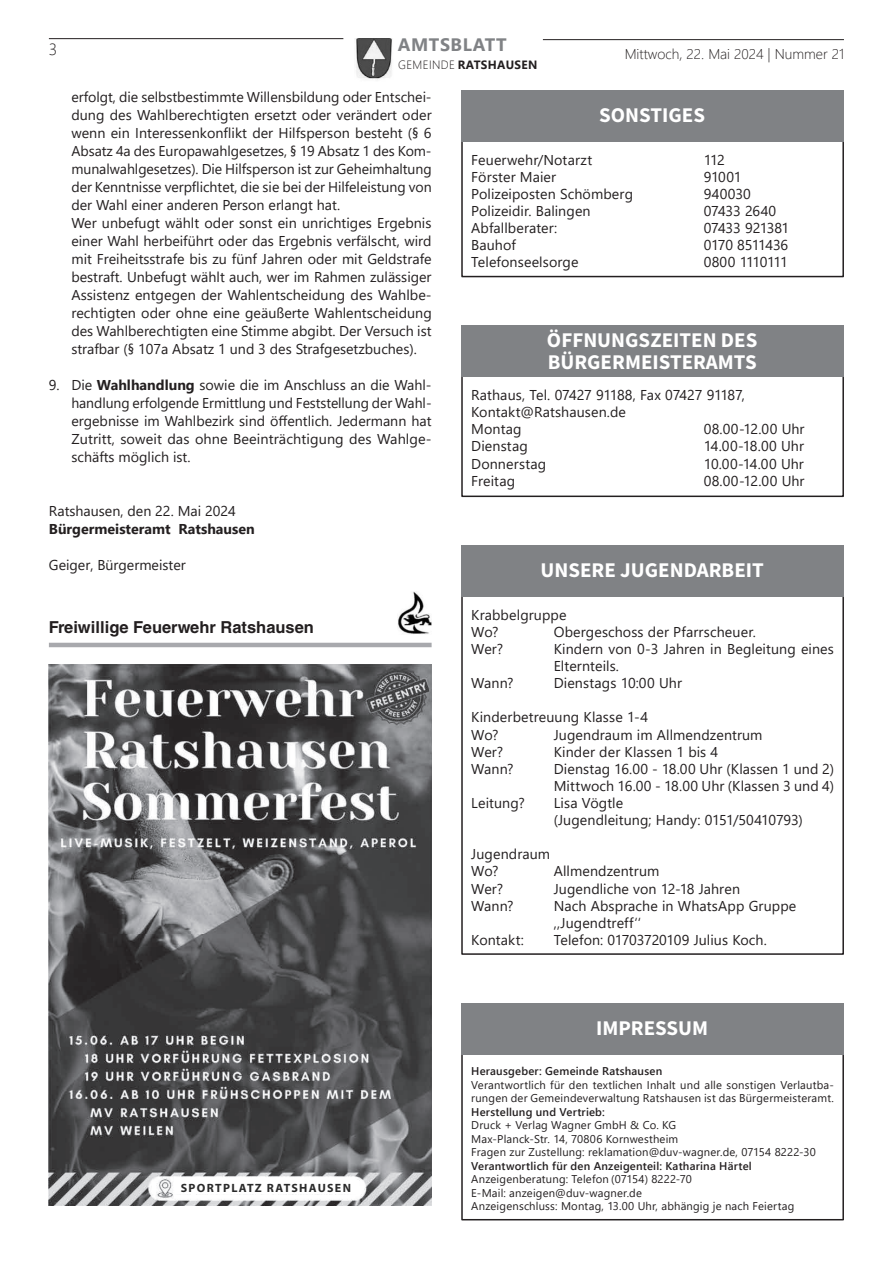
<style>
.page{position:relative;width:893px;height:1263px;background:#fff}
.page>*{position:absolute;margin:0;border:0;box-sizing:border-box;transform-origin:0 0}
.t1{font:21px/22.5px "Source Sans Variable";color:#fff}
.t2{font:700 18px "Segoe UI";letter-spacing:.03em;color:#808285}
.t3{font:700 16.5px "Helvetica LT Std";color:#231f20}
.t4{font:300 16.5px "Segoe UI";color:#231f20}
.t5{font:14.25px/18px "Segoe UI";color:#231f20}
.t6{font:300 14.25px "Segoe UI";color:#231f20}
.t7{font:700 14.25px "Segoe UI";color:#231f20}
.t8{font:14.25px "Segoe UI";letter-spacing:-.025em;color:#231f20}
.t9{font:14.25px "Segoe UI";letter-spacing:-.03em;color:#231f20}
.t10{font:700 12px "Myriad Pro";letter-spacing:.11em;color:#2a2a2a}
.t11{font:700 12px "Segoe UI";letter-spacing:.03em;color:#231f20}
.t12{font:11.25px/13.5px "Segoe UI";letter-spacing:.015em;color:#231f20}
.t13{font:600 11.25px "Segoe UI";letter-spacing:.02em;color:#231f20}
.s1{font-weight:300}
.s2{font-weight:700}
</style>
<div class="page">
<hr style="left:49px;top:38px;width:294px;height:1px;background:#231f20">
<hr style="left:543px;top:39px;width:301px;height:1px;background:#231f20">
<img style="left:355px;top:38px;width:37px;height:42px">
<hr style="left:49px;top:643px;width:383px;height:4px;background:#a8a9ad">
<img style="left:398px;top:591px;width:34px;height:43px">
<img style="left:49px;top:664px;width:383px;height:541px">
<div style="left:175px;top:1180px;width:183px;height:14px;background:#fff"></div>
<div style="left:461px;top:91px;width:383px;height:186px;border:2px solid #231f20"></div>
<div style="left:461px;top:91px;width:383px;height:51px;background:#808285"></div>
<div style="left:461px;top:546px;width:383px;height:409px;border:2px solid #231f20"></div>
<div style="left:461px;top:546px;width:383px;height:51px;background:#808285"></div>
<div style="left:461px;top:326px;width:383px;height:171px;border:2px solid #231f20"></div>
<div style="left:461px;top:326px;width:383px;height:51px;background:#808285"></div>
<div style="left:461px;top:1003px;width:383px;height:217px;border:2px solid #231f20"></div>
<div style="left:461px;top:1003px;width:383px;height:51px;background:#808285"></div>
<p class="t4" style="left:49px;top:34px;width:10px">3</p>
<p class="t2" style="left:398px;top:28px;width:110px">AMTSBLATT</p>
<p class="t11" style="left:398px;top:54px;width:141px"><span class="s1">GEMEINDE</span> RATSHAUSEN</p>
<p class="t6" style="left:625px;top:41px;width:221px">Mittwoch, 22. Mai 2024 | Nummer 21</p>
<p class="t5" style="left:71px;top:86px;width:362px">erfolgt, die selbstbestimmte Willensbildung oder Entschei&shy;dung des Wahlberechtigten ersetzt oder verändert oder wenn ein Interessenkonflikt der Hilfsperson besteht (§ 6<br>Absatz 4a des Europawahlgesetzes, § 19 Absatz 1 des Kom&shy;munalwahlgesetzes). Die Hilfsperson ist zur Geheimhaltung der Kenntnisse verpflichtet, die sie bei der Hilfeleistung von der Wahl einer anderen Person erlangt hat.<br>Wer unbefugt wählt oder sonst ein unrichtiges Ergebnis einer Wahl herbeiführt oder das Ergebnis verfälscht, wird mit Freiheitsstrafe bis zu fünf Jahren oder mit Geldstrafe bestraft. Unbefugt wählt auch, wer im Rahmen zulässiger Assistenz entgegen der Wahlentscheidung des Wahlbe&shy;rechtigten oder ohne eine geäußerte Wahlentscheidung des Wahlberechtigten eine Stimme abgibt. Der Versuch ist strafbar (§ 107a Absatz 1 und 3 des Strafgesetzbuches).</p>
<p class="t5" style="left:71px;top:374px;width:362px;text-align:justify;text-indent:-23px">9. Die <span class="s2">Wahlhandlung</span> sowie die im Anschluss an die Wahl&shy;handlung erfolgende Ermittlung und Feststellung der Wahl&shy;ergebnisse im Wahlbezirk sind öffentlich. Jedermann hat Zutritt, soweit das ohne Beeinträchtigung des Wahlge&shy;schäfts möglich ist.</p>
<p class="t5" style="left:49px;top:500px;width:188px">Ratshausen, den 22. Mai 2024</p>
<p class="t7" style="left:49px;top:515px;width:207px">Bürgermeisteramt Ratshausen</p>
<p class="t5" style="left:49px;top:554px;width:138px">Geiger, Bürgermeister</p>
<p class="t3" style="left:49px;top:617px;width:267px">Freiwillige Feuerwehr Ratshausen</p>
<p class="t10" style="left:181px;top:1180px;width:172px">SPORTPLATZ RATSHAUSEN</p>
<h1 class="t1" style="left:599px;top:104px;width:107px">SONSTIGES</h1>
<p class="t5" style="left:471px;top:149px;width:122px">Feuerwehr/Notarzt</p>
<p class="t5" style="left:704px;top:149px;width:23px">112</p>
<p class="t5" style="left:471px;top:166px;width:86px">Förster Maier</p>
<p class="t5" style="left:704px;top:166px;width:39px">91001</p>
<p class="t5" style="left:471px;top:184px;width:163px">Polizeiposten Schömberg</p>
<p class="t5" style="left:704px;top:184px;width:49px">940030</p>
<p class="t5" style="left:471px;top:201px;width:121px">Polizeidir. Balingen</p>
<p class="t5" style="left:704px;top:201px;width:74px">07433 2640</p>
<p class="t5" style="left:471px;top:218px;width:88px">Abfallberater:</p>
<p class="t5" style="left:704px;top:218px;width:87px">07433 921381</p>
<p class="t5" style="left:471px;top:235px;width:46px">Bauhof</p>
<p class="t8" style="left:704px;top:232px;width:86px">0170 8511436</p>
<p class="t5" style="left:471px;top:252px;width:109px">Telefonseelsorge</p>
<p class="t9" style="left:704px;top:249px;width:85px">0800 1110111</p>
<h1 class="t1" style="left:547px;top:329px;width:212px">ÖFFNUNGSZEITEN DES<br>BÜRGERMEISTERAMTS</h1>
<p class="t5" style="left:471px;top:385px;width:275px;line-height:17.1px">Rathaus, Tel. 07427 91188, Fax 07427 91187,<br>Kontakt@Ratshausen.de<br>Montag</p>
<p class="t5" style="left:704px;top:419px;width:102px">08.00-12.00 Uhr</p>
<p class="t5" style="left:471px;top:436px;width:58px">Dienstag</p>
<p class="t5" style="left:704px;top:436px;width:102px">14.00-18.00 Uhr</p>
<p class="t5" style="left:471px;top:453px;width:77px">Donnerstag</p>
<p class="t5" style="left:704px;top:453px;width:102px">10.00-14.00 Uhr</p>
<p class="t5" style="left:471px;top:470px;width:45px">Freitag</p>
<p class="t5" style="left:704px;top:470px;width:102px">08.00-12.00 Uhr</p>
<h1 class="t1" style="left:540px;top:559px;width:225px">UNSERE JUGENDARBEIT</h1>
<p class="t5" style="left:471px;top:605px;width:97px;line-height:17.1px">Krabbelgruppe<br>Wo?</p>
<p class="t5" style="left:554px;top:622px;width:203px">Obergeschoss der Pfarrscheuer.</p>
<p class="t5" style="left:471px;top:639px;width:33px">Wer?</p>
<p class="t5" style="left:554px;top:639px;width:282px;line-height:17.1px">Kindern von 0-3 Jahren in Begleitung eines<br>Elternteils.</p>
<p class="t5" style="left:471px;top:673px;width:44px">Wann?</p>
<p class="t5" style="left:554px;top:673px;width:130px">Dienstags 10:00 Uhr</p>
<p class="t5" style="left:471px;top:708px;width:178px;line-height:17.1px">Kinderbetreuung Klasse 1-4<br>Wo?</p>
<p class="t5" style="left:554px;top:724px;width:210px">Jugendraum im Allmendzentrum</p>
<p class="t5" style="left:471px;top:741px;width:33px">Wer?</p>
<p class="t5" style="left:554px;top:741px;width:166px">Kinder der Klassen 1 bis 4</p>
<p class="t5" style="left:471px;top:758px;width:44px">Wann?</p>
<p class="t5" style="left:554px;top:759px;width:282px;line-height:17.1px">Dienstag 16.00 - 18.00 Uhr (Klassen 1 und 2)<br>Mittwoch 16.00 - 18.00 Uhr (Klassen 3 und 4)</p>
<p class="t5" style="left:471px;top:793px;width:55px">Leitung?</p>
<p class="t5" style="left:554px;top:793px;width:250px;line-height:17.1px">Lisa Vögtle<br>(Jugendleitung; Handy: 0151/50410793)</p>
<p class="t5" style="left:471px;top:844px;width:80px;line-height:17.1px">Jugendraum<br>Wo?</p>
<p class="t5" style="left:554px;top:861px;width:107px">Allmendzentrum</p>
<p class="t5" style="left:471px;top:878px;width:33px">Wer?</p>
<p class="t5" style="left:554px;top:878px;width:188px">Jugendliche von 12-18 Jahren</p>
<p class="t5" style="left:471px;top:895px;width:44px">Wann?</p>
<p class="t5" style="left:554px;top:896px;width:244px;line-height:17.1px">Nach Absprache in WhatsApp Gruppe ,,Jugendtreff‘‘</p>
<p class="t5" style="left:471px;top:929px;width:54px">Kontakt:</p>
<p class="t5" style="left:554px;top:929px;width:215px">Telefon: 01703720109 Julius Koch.</p>
<h1 class="t1" style="left:596px;top:1017px;width:114px">IMPRESSUM</h1>
<p class="t13" style="left:471px;top:1061px;width:193px">Herausgeber: Gemeinde Ratshausen</p>
<p class="t12" style="left:471px;top:1077px;width:364px">Verantwortlich für den textlichen Inhalt und alle sonstigen Verlautba&shy;rungen der Gemeindeverwaltung Ratshausen ist das Bürgermeisteramt.</p>
<p class="t13" style="left:471px;top:1101px;width:135px">Herstellung und Vertrieb:</p>
<p class="t12" style="left:471px;top:1118px;width:346px">Druck + Verlag Wagner GmbH &amp; Co. KG<br>Max-Planck-Str. 14, 70806 Kornwestheim<br>Fragen zur Zustellung: reklamation@duv-wagner.de, 07154 8222-30</p>
<p class="t13" style="left:471px;top:1155px;width:282px">Verantwortlich für den Anzeigenteil: Katharina Härtel</p>
<p class="t12" style="left:471px;top:1172px;width:325px">Anzeigenberatung: Telefon (07154) 8222-70<br>E-Mail: anzeigen@duv-wagner.de<br>Anzeigenschluss: Montag, 13.00 Uhr, abhängig je nach Feiertag</p>
</div>
